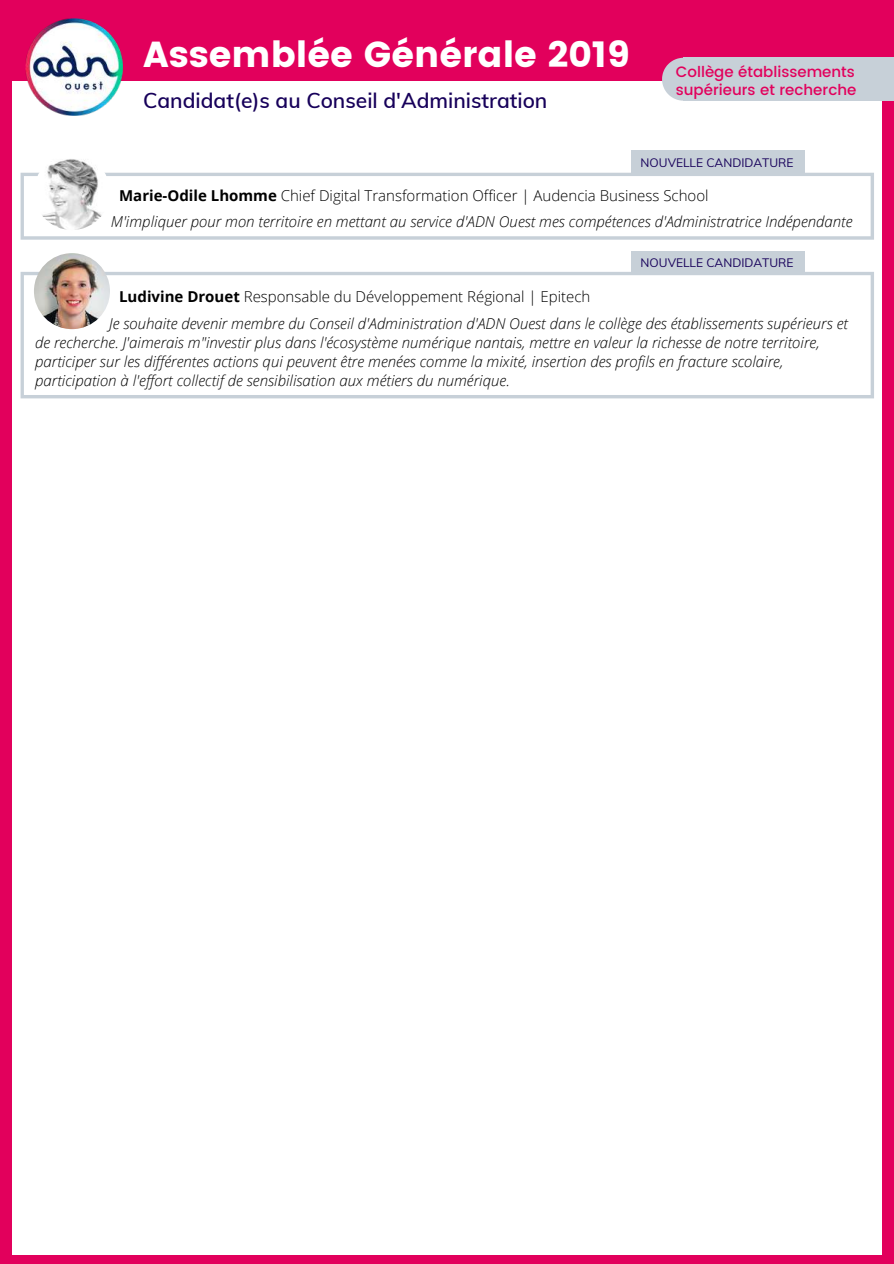
<style>
.page{position:relative;width:894px;height:1264px;background:#fff}
.page>*{position:absolute;margin:0;border:0;box-sizing:border-box;transform-origin:0 0}
.t1{font:36px "Poppins";color:#fff}
.t2{font:600 21px "Muli";color:#17005a}
.t3{font:italic 300 15px/19.2px "Open Sans";color:#000}
.t4{font:300 15px "Open Sans";color:#000}
.t5{font:500 15px/18px "Poppins";color:#e2005c}
.t6{font:12px "Muli";color:#17005a}
.s1{font-weight:700}
</style>
<div class="page">
<div style="left:0;top:0;width:893px;height:1263px;background:#e2005c"></div>
<div style="left:12px;top:81px;width:869px;height:1173px;background:#fff"></div>
<svg style="left:21px;top:173px;width:852px;height:67px"></svg>
<img style="left:34px;top:154px;width:76px;height:76px;border-radius:50%">
<svg style="left:21px;top:272px;width:852px;height:126px"></svg>
<img style="left:34px;top:253px;width:76px;height:76px;border-radius:50%">
<img style="left:25px;top:18px;width:97px;height:97px">
<div style="left:631px;top:151px;width:173px;height:23px;background:#c7d0d8"></div>
<div style="left:631px;top:251px;width:173px;height:23px;background:#c7d0d8"></div>
<div style="left:683px;top:58px;width:210px;height:43px;background:#c7d0d8"></div>
<svg style="left:662px;top:58px;width:21px;height:43px"></svg>
<h1 class="t1" style="left:143px;top:33px;width:488px">Assemblée Générale 2019</h1>
<h2 class="t2" style="left:143px;top:87px;width:405px">Candidat(e)s au Conseil d'Administration</h2>
<p class="t5" style="left:675px;top:63px;width:182px">Collège établissements supérieurs et recherche</p>
<p class="t6" style="left:640px;top:155px;width:154px">NOUVELLE CANDIDATURE</p>
<p class="t4" style="left:119px;top:185px;width:590px"><span class="s1">Marie-Odile Lhomme</span> Chief Digital Transformation Officer | Audencia Business School</p>
<p class="t3" style="left:111px;top:212px;width:743px">M'impliquer pour mon territoire en mettant au service d'ADN Ouest mes compétences d'Administratrice Indépendante</p>
<p class="t4" style="left:119px;top:286px;width:472px"><span class="s1">Ludivine Drouet</span> Responsable du Développement Régional | Epitech</p>
<p class="t6" style="left:640px;top:255px;width:154px">NOUVELLE CANDIDATURE</p>
<p class="t3" style="left:35px;top:313px;width:814px;text-indent:74px">Je souhaite devenir membre du Conseil d'Administration d'ADN Ouest dans le collège des établissements supérieurs et de recherche. J'aimerais m"investir plus dans l'écosystème numérique nantais, mettre en valeur la richesse de notre territoire, participer sur les différentes actions qui peuvent être menées comme la mixité, insertion des profils en fracture scolaire, participation à l'effort collectif de sensibilisation aux métiers du numérique.</p>
</div>
